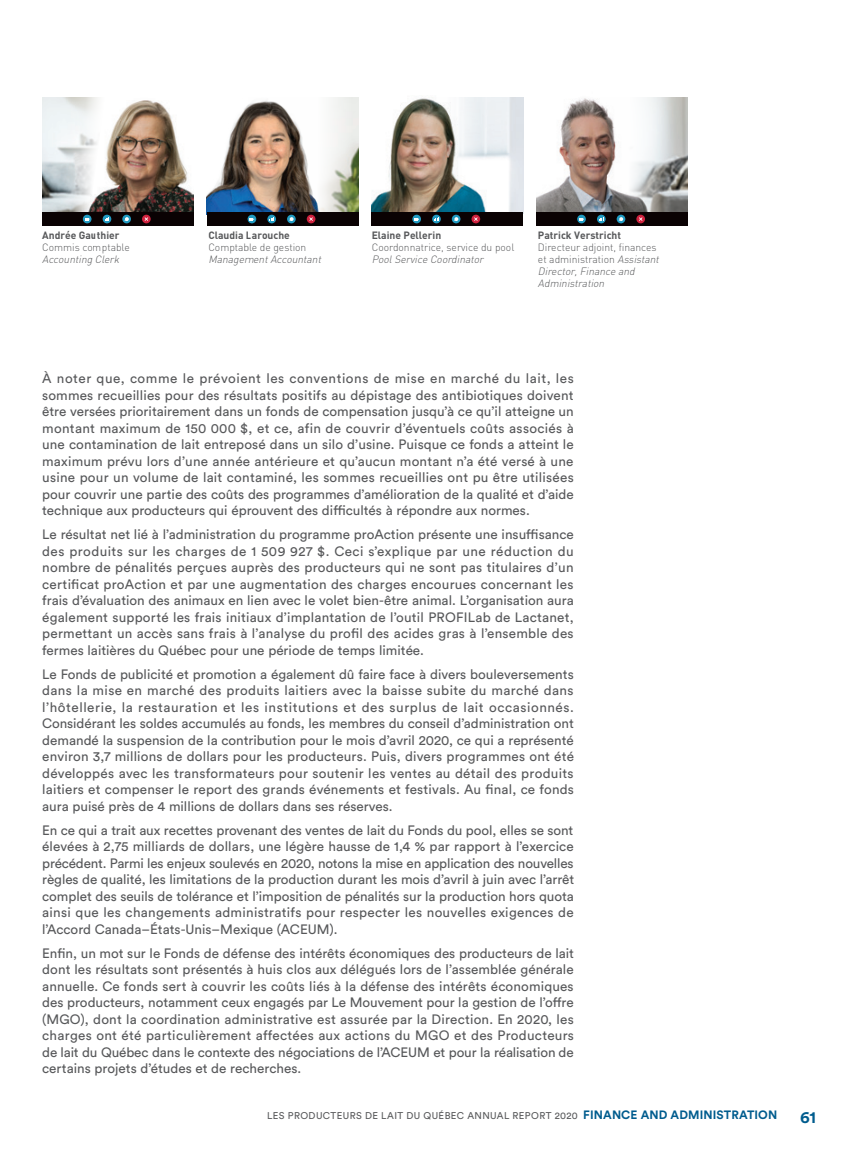
<style>
.page{position:relative;width:864px;height:1161px;background:#fff}
.page>*{position:absolute;margin:0;border:0;box-sizing:border-box;transform-origin:0 0}
.t1{font:700 16.5px "Circular Std";color:#005c8e}
.t2{font:13.5px/16.5px "Circular Std Book";color:#57585a;text-align:justify}
.t3{font:italic 300 10.5px/12px "DIN";color:#57585a}
.t4{font:300 10.5px "DIN";color:#57585a}
.t5{font:700 10.5px "DIN";color:#57585a}
.t6{font:9.75px "Circular Std Book";letter-spacing:.04em;color:#57585a}
.s1{font-style:normal}
.s2{font-family:"Circular Std";font-weight:700;font-size:12px;color:#005c8e}
</style>
<div class="page">
<img style="left:207px;top:105px;width:41px;height:107px">
<img style="left:372px;top:101px;width:41px;height:111px">
<img style="left:537px;top:101px;width:41px;height:111px">
<img style="left:152px;top:101px;width:42px;height:111px">
<img style="left:42px;top:97px;width:110px;height:115px">
<img style="left:413px;top:97px;width:110px;height:115px">
<img style="left:248px;top:97px;width:110px;height:115px">
<img style="left:578px;top:97px;width:110px;height:115px">
<div style="left:42px;top:212px;width:152px;height:14px;background:#0a0203"></div>
<div style="left:83px;top:215px;width:9px;height:8px;background:#219bc2;border-radius:50%"></div>
<svg style="left:103px;top:215px;width:8px;height:8px"></svg>
<div style="left:122px;top:215px;width:9px;height:8px;background:#219bc2;border-radius:50%"></div>
<svg style="left:142px;top:215px;width:9px;height:8px"></svg>
<svg style="left:85px;top:218px;width:4px;height:3px"></svg>
<svg style="left:124px;top:217px;width:5px;height:4px"></svg>
<div style="left:207px;top:212px;width:151px;height:14px;background:#0a0203"></div>
<svg style="left:248px;top:215px;width:8px;height:8px"></svg>
<svg style="left:267px;top:215px;width:9px;height:8px"></svg>
<svg style="left:287px;top:215px;width:9px;height:8px"></svg>
<div style="left:307px;top:215px;width:8px;height:8px;background:#d0223e;border-radius:50%"></div>
<svg style="left:250px;top:218px;width:4px;height:3px"></svg>
<svg style="left:270px;top:218px;width:4px;height:3px"></svg>
<svg style="left:288px;top:217px;width:6px;height:4px"></svg>
<svg style="left:309px;top:217px;width:4px;height:4px"></svg>
<div style="left:537px;top:212px;width:151px;height:14px;background:#0a0203"></div>
<div style="left:577px;top:215px;width:9px;height:8px;background:#219bc2;border-radius:50%"></div>
<svg style="left:597px;top:215px;width:9px;height:8px"></svg>
<div style="left:617px;top:215px;width:8px;height:8px;background:#219bc2;border-radius:50%"></div>
<div style="left:636px;top:215px;width:9px;height:8px;background:#d0223e;border-radius:50%"></div>
<svg style="left:579px;top:218px;width:5px;height:3px"></svg>
<svg style="left:618px;top:217px;width:5px;height:4px"></svg>
<svg style="left:639px;top:217px;width:4px;height:4px"></svg>
<div style="left:372px;top:212px;width:151px;height:14px;background:#0a0203"></div>
<svg style="left:412px;top:215px;width:9px;height:8px"></svg>
<svg style="left:432px;top:215px;width:9px;height:8px"></svg>
<div style="left:452px;top:215px;width:8px;height:8px;background:#219bc2;border-radius:50%"></div>
<div style="left:472px;top:215px;width:8px;height:8px;background:#d0223e;border-radius:50%"></div>
<svg style="left:415px;top:218px;width:4px;height:3px"></svg>
<svg style="left:434px;top:218px;width:5px;height:3px"></svg>
<svg style="left:453px;top:217px;width:5px;height:4px"></svg>
<svg style="left:474px;top:217px;width:4px;height:4px"></svg>
<p class="t5" style="left:42px;top:229px;width:79px">Andrée Gauthier</p>
<p class="t4" style="left:42px;top:241px;width:89px">Commis comptable</p>
<p class="t3" style="left:42px;top:253px;width:81px">Accounting Clerk</p>
<p class="t5" style="left:208px;top:229px;width:83px">Claudia Larouche</p>
<p class="t4" style="left:208px;top:241px;width:100px">Comptable de gestion</p>
<p class="t3" style="left:208px;top:253px;width:117px">ManagementAccountant</p>
<p class="t5" style="left:372px;top:229px;width:71px">Elaine Pellerin</p>
<p class="t4" style="left:372px;top:241px;width:144px">Coordonnatrice, service du pool</p>
<p class="t3" style="left:372px;top:253px;width:116px">PoolService Coordinator</p>
<p class="t5" style="left:538px;top:229px;width:85px">Patrick Verstricht</p>
<p class="t3" style="left:538px;top:241px;width:125px"><span class="s1">Directeur adjoint, finances et administration</span> Assistant<br>Director,Finance and<br>Administration</p>
<p class="t2" style="left:42px;top:370px;width:533px">À noter que, comme le prévoient les conventions de mise en marché du lait, les sommes recueillies pour des résultats positifs au dépistage des antibiotiques doivent être versées prioritairement dans un fonds de compensation jusqu’à ce qu’il atteigne un montant maximum de 150 000 $, et ce, afin de couvrir d’éventuels coûts associés à une contamination de lait entreposé dans un silo d’usine. Puisque ce fonds a atteint le maximum prévu lors d’une année antérieure et qu’aucun montant n’a été versé à une usine pour un volume de lait contaminé, les sommes recueillies ont pu être utilisées pour couvrir une partie des coûts des programmes d’amélioration de la qualité et d’aide technique aux producteurs qui éprouvent des difficultés à répondre aux normes.</p>
<p class="t2" style="left:42px;top:526px;width:533px">Le résultat net lié à l’administration du programme proAction présente une insuffisance des produits sur les charges de 1 509 927 $. Ceci s’explique par une réduction du nombre de pénalités perçues auprès des producteurs qui ne sont pas titulaires d’un certificat proAction et par une augmentation des charges encourues concernant les frais d’évaluation des animaux en lien avec le volet bien-être animal. L’organisation aura également supporté les frais initiaux d’implantation de l’outil PROFILab de Lactanet, permettant un accès sans frais à l’analyse du profil des acides gras à l’ensemble des fermes laitières du Québec pour une période de temps limitée.</p>
<p class="t2" style="left:42px;top:665px;width:533px">Le Fonds de publicité et promotion a également dû faire face à divers bouleversements dans la mise en marché des produits laitiers avec la baisse subite du marché dans l’hôtellerie, la restauration et les institutions et des surplus de lait occasionnés.<br>Considérant les soldes accumulés au fonds, les membres du conseil d’administration ont demandé la suspension de la contribution pour le mois d’avril 2020, ce qui a représenté environ 3,7 millions de dollars pour les producteurs. Puis, divers programmes ont été développés avec les transformateurs pour soutenir les ventes au détail des produits laitiers et compenser le report des grands événements et festivals. Au final, ce fonds aura puisé près de 4 millions de dollars dans ses réserves.</p>
<p class="t2" style="left:42px;top:821px;width:533px">En ce qui a trait aux recettes provenant des ventes de lait du Fonds du pool, elles se sont élevées à 2,75 milliards de dollars, une légère hausse de 1,4 % par rapport à l’exercice précédent. Parmi les enjeux soulevés en 2020, notons la mise en application des nouvelles règles de qualité, les limitations de la production durant les mois d’avril à juin avec l’arrêt complet des seuils de tolérance et l’imposition de pénalités sur la production hors quota ainsi que les changements administratifs pour respecter les nouvelles exigences de l’Accord Canada–États-Unis–Mexique (ACEUM).</p>
<p class="t2" style="left:42px;top:944px;width:533px">Enfin, un mot sur le Fonds de défense des intérêts économiques des producteurs de lait dont les résultats sont présentés à huis clos aux délégués lors de l’assemblée générale annuelle. Ce fonds sert à couvrir les coûts liés à la défense des intérêts économiques des producteurs, notamment ceux engagés par Le Mouvement pour la gestion de l’offre (MGO), dont la coordination administrative est assurée par la Direction. En 2020, les charges ont été particulièrement affectées aux actions du MGO et des Producteurs de lait du Québec dans le contexte des négociations de l’ACEUM et pour la réalisation de certains projets d’études et de recherches.</p>
<p class="t6" style="left:267px;top:1110px;width:512px">LES PRODUCTEURS DE LAIT DU QUÉBEC ANNUAL REPORT 2020 <span class="s2">FINANCE AND ADMINISTRATION</span></p>
<p class="t1" style="left:800px;top:1107px;width:17px">61</p>
</div>
